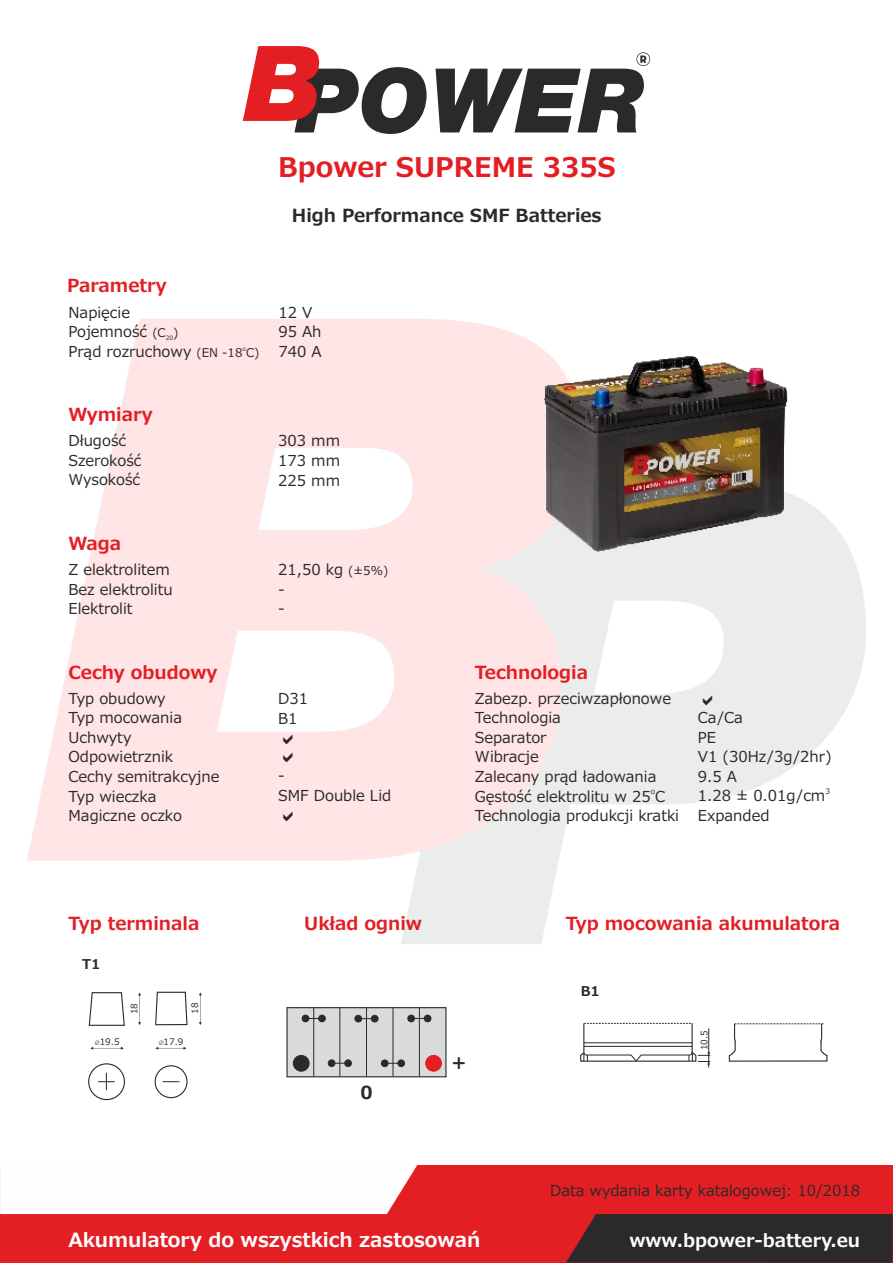
<style>
.page{position:relative;width:893px;height:1263px;background:#fff}
.page>*{position:absolute;margin:0;border:0;box-sizing:border-box;transform-origin:0 0}
.t1{font:700 27px "Meiryo";color:#e31e24}
.t2{font:700 19.5px "Meiryo";color:#fefefe}
.t3{font:700 18px "Meiryo";color:#e31e24}
.t4{font:700 18px "Meiryo";color:#2b2a29}
.t5{font:700 18px "Meiryo";color:#fefefe}
.t6{font:15px/19.6px "Meiryo";color:#2b2a29}
.t7{font:700 13.5px "Meiryo";color:#2b2a29}
.t8{font:9px "Meiryo";color:#2b2a29}
.t9{font:7.5px "Meiryo";color:#2b2a29}
.t10{font:6px "Meiryo";color:#2b2a29}
.s1{font-size:12px}
.s2{font-weight:700;font-size:6px}
</style>
<div class="page">
<svg style="left:401px;top:502px;width:465px;height:442px"></svg>
<svg style="left:27px;top:319px;width:552px;height:542px;fill:#ffe5e5"></svg>
<svg style="left:436px;top:52px;width:214px;height:80px"></svg>
<svg style="left:243px;top:46px;width:184px;height:88px"></svg>
<div style="left:0;top:1165px;width:892px;height:97px;background:#e31f24"></div>
<svg style="left:566px;top:1214px;width:326px;height:49px;background:#342828"></svg>
<div style="left:0;top:1165px;width:418px;height:49px;background:#fefefe"></div>
<svg style="left:88px;top:992px;width:37px;height:34px"></svg>
<svg style="left:90px;top:1047px;width:34px;height:3px"></svg>
<svg style="left:155px;top:1047px;width:31px;height:3px"></svg>
<svg style="left:199px;top:992px;width:3px;height:33px"></svg>
<svg style="left:138px;top:992px;width:3px;height:33px"></svg>
<div style="left:88px;top:1063px;width:37px;height:37px;border:1px solid #2b2a29;border-radius:50%"></div>
<div style="left:155px;top:1065px;width:33px;height:33px;border:1px solid #2b2a29;border-radius:50%"></div>
<svg style="left:163px;top:1081px;width:16px;height:1px"></svg>
<svg style="left:98px;top:1073px;width:17px;height:17px"></svg>
<svg style="left:155px;top:991px;width:33px;height:35px"></svg>
<svg style="left:728px;top:1023px;width:100px;height:34px"></svg>
<svg style="left:580px;top:1022px;width:130px;height:45px"></svg>
<svg style="left:286px;top:1007px;width:161px;height:71px;background:#c1bebe"></svg>
<img style="left:523px;top:320px;width:284px;height:285px">
<svg style="left:703px;top:695px;width:9px;height:10px"></svg>
<svg style="left:283px;top:734px;width:10px;height:10px"></svg>
<svg style="left:283px;top:753px;width:10px;height:10px"></svg>
<svg style="left:283px;top:811px;width:10px;height:10px"></svg>
<h1 class="t1" style="left:278px;top:153px;width:339px">Bpower SUPREME 335S</h1>
<p class="t4" style="left:292px;top:206px;width:311px">High Performance SMF Batteries</p>
<p class="t3" style="left:67px;top:277px;width:101px">Parametry</p>
<p class="t6" style="left:69px;top:302px;width:111px">Napięcie<br>Pojemność <span class="s1">(C</span><sub>20</sub><span class="s1">)</span></p>
<p class="t6" style="left:69px;top:341px;width:192px">Prąd rozruchowy <span class="s1">(EN -18 C)</span></p>
<p class="t10" style="left:242px;top:345px;width:5px">o</p>
<p class="t3" style="left:69px;top:405px;width:86px">Wymiary</p>
<p class="t6" style="left:278px;top:302px;width:45px">12 V<br>95 Ah<br>740 A</p>
<p class="t6" style="left:69px;top:431px;width:74px">Długość<br>Szerokość<br>Wysokość</p>
<p class="t6" style="left:278px;top:431px;width:63px;text-align:justify">303 mm 173 mm 225 mm</p>
<p class="t3" style="left:69px;top:534px;width:54px">Waga</p>
<p class="t6" style="left:69px;top:559px;width:106px">Z elektrolitem<br>Bez elektrolitu<br>Elektrolit</p>
<p class="t6" style="left:278px;top:560px;width:112px">21,50 kg <span class="s1">(±5%) </span>-<br>-</p>
<p class="t3" style="left:69px;top:663px;width:151px">Cechy obudowy</p>
<p class="t3" style="left:475px;top:663px;width:115px">Technologia</p>
<p class="t6" style="left:69px;top:688px;width:152px">Typ obudowy<br>Typ mocowania<br>Uchwyty<br>Odpowietrznik<br>Cechy semitrakcyjne<br>Typ wieczka<br>Magiczne oczko</p>
<p class="t6" style="left:475px;top:688px;width:198px">Zabezp. przeciwzapłonowe<br>Technologia<br>Separator<br>Wibracje<br>Zalecany prąd ładowania</p>
<p class="t6" style="left:278px;top:688px;width:31px">D31<br>B1</p>
<p class="t6" style="left:278px;top:765px;width:115px;line-height:20.1px">-<br>SMF Double Lid</p>
<p class="t6" style="left:475px;top:786px;width:206px">Gęstość elektrolitu w 25 C<br>Technologia produkcji kratki</p>
<p class="t9" style="left:651px;top:787px;width:6px">o</p>
<p class="t6" style="left:698px;top:708px;width:135px">Ca/Ca<br>PE<br>V1 (30Hz/3g/2hr)<br>9.5 A</p>
<p class="t9" style="left:825px;top:787px;width:6px">3</p>
<p class="t6" style="left:698px;top:786px;width:129px">1.28 ± 0.01g/cm<br>Expanded</p>
<p class="t3" style="left:69px;top:914px;width:132px">Typ terminala</p>
<p class="t3" style="left:304px;top:914px;width:119px">Układ ogniw</p>
<p class="t3" style="left:566px;top:914px;width:276px">Typ mocowania akumulatora</p>
<p class="t7" style="left:82px;top:957px;width:20px">T1</p>
<p class="t8" style="left:130px;top:1014px;width:13px;rotate:-90deg">18</p>
<p class="t8" style="left:190px;top:1014px;width:13px;rotate:-90deg">18</p>
<p class="t8" style="left:95px;top:1037px;width:26px"><span class="s2">∅</span>19.5</p>
<p class="t8" style="left:159px;top:1037px;width:26px"><span class="s2">∅</span>17.9</p>
<p class="t4" style="left:361px;top:1083px;width:14px">0</p>
<p class="t4" style="left:451px;top:1053px;width:16px">+</p>
<p class="t7" style="left:581px;top:984px;width:21px">B1</p>
<p class="t8" style="left:699px;top:1050px;width:21px;rotate:-90deg">10.5</p>
<p class="t6" style="left:550px;top:1180px;width:312px">Data wydania karty katalogowej: 10/2018</p>
<h2 class="t2" style="left:69px;top:1230px;width:413px">Akumulatory do wszystkich zastosowań</h2>
<p class="t5" style="left:629px;top:1231px;width:232px">www.bpower-battery.eu</p>
</div>
